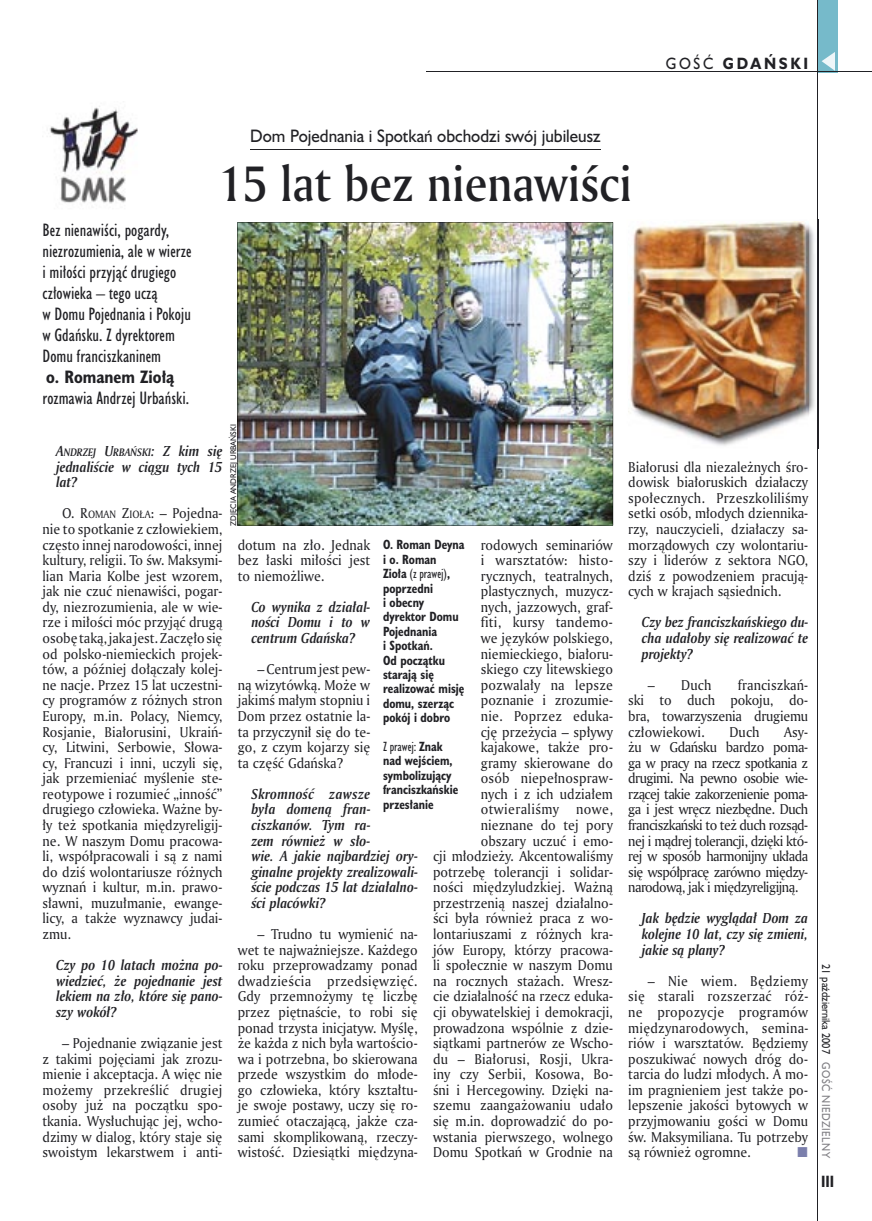
<style>
.page{position:relative;width:872px;height:1221px;background:#fff}
.page>*{position:absolute;margin:0;border:0;box-sizing:border-box;transform-origin:0 0}
.t1{font:48px "Amerigo Md PL";color:#212125;scale:.9 1}
.t2{font:16.5px/21px "Humanst 521 Cn PL";color:#212125}
.t3{font:16.5px "Humanst 521 PL";color:#212125;scale:.94 1}
.t4{font:700 16.5px "Humanst 521 Cn PL";color:#212125}
.t5{font:700 15px "Humanst 521 PL";letter-spacing:.2em;color:#212125;scale:.9 1}
.t6{font:700 15px "Humanst 521 Cn PL";color:#212125;scale:.94 1}
.t7{font:italic 700 13.95px/15.6px "Amerigo PL";color:#212125;text-align:justify;scale:.94 1}
.t8{font:13.8px/15.6px "Amerigo PL";color:#212125;text-align:justify;scale:.94 1}
.t9{font:700 12.3px/14.4px "Humanst 521 Cn PL";color:#212125;scale:.94 1}
.t10{font:italic 700 10.5px "Amerigo PL";color:#212125;scale:.94 1}
.t11{font:10.5px "Humanst 521 PL";color:#212125;scale:.9 1}
.t12{font:10.5px "Humanst 521 PL";letter-spacing:.05em;color:#7f7e83;scale:.9 1}
.t13{font:7.5px "Humanst 521 PL";color:#212125;scale:.94 1}
.s1{font-weight:400}
.s2{font-size:13.95px}
.s3{font-size:10.35px}
</style>
<div class="page">
<div style="left:818px;top:0;width:19px;height:72px;background:#76baca"></div>
<svg style="left:821px;top:52px;width:14px;height:19px"></svg>
<hr style="left:425px;top:72px;width:447px;height:1px;background:#212125">
<hr style="left:817px;top:0;width:1px;height:1220px;background:#212125">
<img style="left:237px;top:222px;width:376px;height:303px">
<img style="left:49px;top:106px;width:89px;height:98px">
<img style="left:808px;top:224px;width:7px;height:192px">
<img style="left:628px;top:221px;width:180px;height:225px">
<hr style="left:250px;top:149px;width:350px;height:1px;background:#212125">
<p class="t5" style="left:666px;top:53px;width:160px"><span class="s1">GOŚĆ</span> GDAŃSKI</p>
<p class="t3" style="left:250px;top:124px;width:374px">Dom Pojednania i Spotkań obchodzi swój jubileusz</p>
<h1 class="t1" style="left:219px;top:151px;width:461px">15 lat bez nienawiści</h1>
<p class="t2" style="left:43px;top:219px;width:151px">Bez nienawiści, pogardy, niezrozumienia, ale w wierze i miłości przyjąć drugiego człowieka – tego uczą<br>w Domu Pojednania i Pokoju w Gdańsku. Z dyrektorem<br>Domu franciszkaninem</p>
<p class="t4" style="left:46px;top:365px;width:130px">o. Romanem Ziołą</p>
<p class="t2" style="left:43px;top:387px;width:148px">rozmawia Andrzej Urbański.</p>
<p class="t10" style="left:56px;top:445px;width:178px"><span class="s2">A</span>NDRZEJ <span class="s2">U</span>RBAŃSKI<span class="s2">: Z kim się</span></p>
<p class="t7" style="left:56px;top:458px;width:178px">jednaliście w ciągu tych 15 lat?</p>
<p class="t8" style="left:43px;top:505px;width:193px;text-indent:20px">O. R<span class="s3">OMAN</span> Z<span class="s3">IOŁA</span>: – Pojedna&shy;nie to spotkanie z człowiekiem, często innej narodowości, innej kultury, religii. To św. Maksymi&shy;lian Maria Kolbe jest wzorem, jak nie czuć nienawiści, pogar&shy;dy, niezrozumienia, ale w wie&shy;rze i miłości móc przyjąć drugą osobę taką, jaka jest. Zaczęło się od polsko-niemieckich projek&shy;tów, a później dołączały kolej&shy;ne nacje. Przez 15 lat uczestni&shy;cy programów z różnych stron Europy, m.in. Polacy, Niemcy, Rosjanie, Białorusini, Ukraiń&shy;cy, Litwini, Serbowie, Słowa&shy;cy, Francuzi i inni, uczyli się, jak przemieniać myślenie ste&shy;reotypowe i rozumieć „inność” drugiego człowieka. Ważne by&shy;ły też spotkania międzyreligij&shy;ne. W naszym Domu pracowa&shy;li, współpracowali i są z nami do dziś wolontariusze różnych wyznań i kultur, m.in. prawo&shy;sławni, muzułmanie, ewange&shy;licy, a także wyznawcy judai&shy;zmu.</p>
<p class="t7" style="left:56px;top:957px;width:179px">Czy po 10 latach można po&shy;wiedzieć, że pojednanie jest lekiem na zło, które się pano&shy;szy wokół?</p>
<p class="t8" style="left:43px;top:1034px;width:193px;text-indent:20px">– Pojednanie związanie jest z takimi pojęciami jak zrozu&shy;mienie i akceptacja. A więc nie możemy przekreślić drugiej osoby już na początku spo&shy;tkania. Wysłuchując jej, wcho&shy;dzimy w dialog, który staje się swoistym lekarstwem i anti-</p>
<p class="t13" style="left:228px;top:525px;width:109px;rotate:-90deg">ZDJĘCIA ANDRZEJ URBAŃSKI</p>
<p class="t8" style="left:238px;top:536px;width:142px">dotum na zło. Jednak bez łaski miłości jest to niemożliwe.</p>
<p class="t7" style="left:251px;top:598px;width:128px">Co wynika z działal&shy;ności Domu i to w centrum Gdańska?</p>
<p class="t8" style="left:238px;top:661px;width:142px;text-indent:20px">– Centrum jest pew&shy;ną wizytówką. Może w jakimś małym stopniu i Dom przez ostatnie la&shy;ta przyczynił się do te&shy;go, z czym kojarzy się ta część Gdańska?</p>
<p class="t7" style="left:251px;top:785px;width:179px;text-align:left">Skromność zawsze<br>była domeną fran&shy;ciszkanów. Tym ra-<br>zem również w sło-<br>wie. A jakie najbardziej ory&shy;ginalne projekty zrealizowali&shy;ście podczas 15 lat działalno&shy;ści placówki?</p>
<p class="t8" style="left:238px;top:925px;width:193px;text-indent:20px">– Trudno tu wymienić na&shy;wet te najważniejsze. Każdego roku przeprowadzamy ponad dwadzieścia przedsięwzięć.<br>Gdy przemnożymy tę liczbę przez piętnaście, to robi się ponad trzysta inicjatyw. Myślę, że każda z nich była wartościo&shy;wa i potrzebna, bo skierowana przede wszystkim do młode&shy;go człowieka, który kształtu&shy;je swoje postawy, uczy się ro&shy;zumieć otaczającą, jakże cza&shy;sami skomplikowaną, rzeczy&shy;wistość. Dziesiątki międzyna-</p>
<p class="t8" style="left:481px;top:536px;width:142px">rodowych seminariów i warsztatów: histo&shy;rycznych, teatralnych, plastycznych, muzycz&shy;nych, jazzowych, graf&shy;fiti, kursy tandemo&shy;we języków polskiego, niemieckiego, białoru&shy;skiego czy litewskiego pozwalały na lepsze poznanie i zrozumie&shy;nie. Poprzez eduka&shy;cję przeżycia – spływy kajakowe, także pro&shy;gramy skierowane do osób niepełnospraw&shy;nych i z ich udziałem otwieraliśmy</p>
<p class="t9" style="left:383px;top:537px;width:88px">O. Roman Deyna i o. Roman<br>Zioła <span class="s1">(z prawej)</span>, poprzedni<br>i obecny dyrektor Domu<br>Pojednania<br>i Spotkań.<br>Od początku starają się realizować misję domu, szerząc pokój i dobro</p>
<p class="t9" style="left:383px;top:739px;width:82px"><span class="s1">Z prawej:</span> Znak nad wejściem, symbolizujący franciszkańskie przesłanie</p>
<p class="t8" style="left:433px;top:801px;width:193px;text-align:right">nowe,<br>nieznane do tej pory obszary uczuć i emo-<br>cji młodzieży. Akcentowaliśmy potrzebę tolerancji i solidar&shy;ności międzyludzkiej. Ważną przestrzenią naszej działalno&shy;ści była również praca z wo&shy;lontariuszami z różnych kra&shy;jów Europy, którzy pracowa&shy;li społecznie w naszym Domu na rocznych stażach. Wresz&shy;cie działalność na rzecz eduka&shy;cji obywatelskiej i demokracji, prowadzona wspólnie z dzie&shy;siątkami partnerów ze Wscho&shy;du – Białorusi, Rosji, Ukra&shy;iny czy Serbii, Kosowa, Bo&shy;śni i Hercegowiny. Dzięki na&shy;szemu zaangażowaniu udało się m.in. doprowadzić do po&shy;wstania pierwszego, wolnego<br>Domu Spotkań w Grodnie na</p>
<p class="t8" style="left:628px;top:458px;width:193px">Białorusi dla niezależnych śro&shy;dowisk białoruskich działaczy społecznych. Przeszkoliliśmy setki osób, młodych dziennika&shy;rzy, nauczycieli, działaczy sa&shy;morządowych czy wolontariu&shy;szy i liderów z sektora NGO, dziś z powodzeniem pracują&shy;cych w krajach sąsiednich.</p>
<p class="t7" style="left:642px;top:614px;width:179px">Czy bez franciszkańskiego du&shy;cha udałoby się realizować te projekty?</p>
<p class="t8" style="left:648px;top:676px;width:69px">– Duch</p>
<p class="t8" style="left:628px;top:676px;width:193px;text-indent:110px">franciszkań&shy;ski to duch pokoju, do&shy;bra, towarzyszenia drugiemu człowiekowi.</p>
<p class="t8" style="left:729px;top:723px;width:33px">Duch</p>
<p class="t8" style="left:628px;top:723px;width:193px;text-indent:156px">Asy&shy;żu w Gdańsku bardzo poma&shy;ga w pracy na rzecz spotkania z drugimi. Na pewno osobie wie&shy;rzącej takie zakorzenienie poma&shy;ga i jest wręcz niezbędne. Duch franciszkański to też duch rozsąd&shy;nej i mądrej tolerancji, dzięki któ&shy;rej w sposób harmonijny układa się współpracę zarówno między&shy;narodową, jak i międzyreligijną.</p>
<p class="t7" style="left:642px;top:910px;width:178px">Jak będzie wyglądał Dom za kolejne 10 lat, czy się zmieni, jakie są plany?</p>
<p class="t8" style="left:628px;top:972px;width:193px;text-indent:20px">– Nie wiem. Będziemy się starali rozszerzać róż&shy;ne propozycje programów międzynarodowych, semina&shy;riów i warsztatów. Będziemy poszukiwać nowych dróg do&shy;tarcia do ludzi młodych. A mo&shy;im pragnieniem jest także po&shy;lepszenie jakości bytowych w przyjmowaniu gości w Domu św. Maksymiliana. Tu potrzeby są również ogromne.</p>
<p class="t11" style="left:833px;top:964px;width:101px;rotate:90deg">21 października 2007</p>
<p class="t12" style="left:833px;top:1062px;width:108px;rotate:90deg">GOŚĆ NIEDZIELNY</p>
<p class="t6" style="left:821px;top:1171px;width:15px">III</p>
</div>
